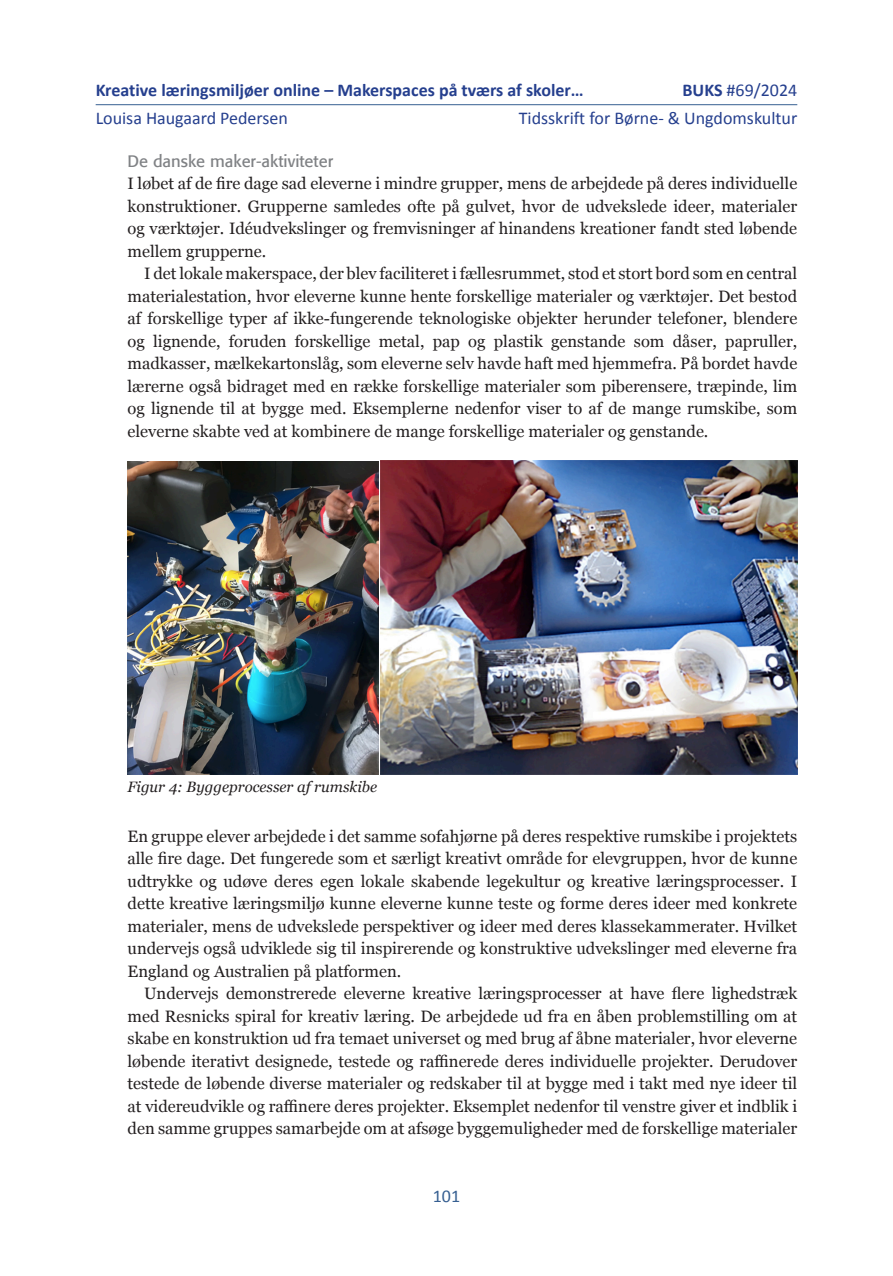
<style>
.page{position:relative;width:893px;height:1276px;background:#fff}
.page>*{position:absolute;margin:0;border:0;box-sizing:border-box;transform-origin:0 0}
.t1{font:18px "Calibri";color:#253f8e}
.t2{font:700 18px "Calibri";color:#253f8e}
.t3{font:18px "Calibri";color:#365f91}
.Brødtekst{font:16.5px/22.5px "Georgia";color:#231f20;text-align:justify}
.Manchet{font:16.5px/22.5px "Georgia";color:#231f20;text-align:justify}
.Mellemrubrik_Første_Linje{font:16.5px "Formata";color:#808285}
.Billedtekst_og_billed_i_tekst{font:italic 15px "Georgia";color:#231f20}
.s1{font-weight:700}
</style>
<div class="page">
<hr style="left:96px;top:104px;width:701px;height:1px;background:#365f91">
<img style="left:128px;top:461px;width:250px;height:313px">
<img style="left:381px;top:461px;width:416px;height:313px">
<p class="t1" style="left:682px;top:79px;width:116px"><span class="s1">BUKS</span> #69/2024</p>
<p class="t2" style="left:96px;top:78px;width:490px">Kreative læringsmiljøer online – Makerspaces på tværs af skoler…</p>
<p class="t1" style="left:96px;top:107px;width:194px">Louisa Haugaard Pedersen</p>
<p class="t1" style="left:519px;top:107px;width:280px">Tidsskrift for Børne- &amp; Ungdomskultur</p>
<p class="Mellemrubrik_Første_Linje" style="left:128px;top:151px;width:207px">De danske maker-aktiviteter</p>
<p class="Manchet" style="left:128px;top:171px;width:671px">I løbet af de fire dage sad eleverne i mindre grupper, mens de arbejdede på deres individuelle konstruktioner. Grupperne samledes ofte på gulvet, hvor de udvekslede ideer, materialer og værktøjer. Idéudvekslinger og fremvisninger af hinandens kreationer fandt sted løbende mellem grupperne.</p>
<p class="Brødtekst" style="left:128px;top:261px;width:671px;text-indent:17px">I det lokale makerspace, der blev faciliteret i fællesrummet, stod et stort bord som en central materialestation, hvor eleverne kunne hente forskellige materialer og værktøjer. Det bestod af forskellige typer af ikke-fungerende teknologiske objekter herunder telefoner, blendere og lignende, foruden forskellige metal, pap og plastik genstande som dåser, papruller, madkasser, mælkekartonslåg, som eleverne selv havde haft med hjemmefra. På bordet havde lærerne også bidraget med en række forskellige materialer som piberensere, træpinde, lim og lignende til at bygge med. Eksemplerne nedenfor viser to af de mange rumskibe, som eleverne skabte ved at kombinere de mange forskellige materialer og genstande.</p>
<p class="Billedtekst_og_billed_i_tekst" style="left:128px;top:776px;width:251px">Figur 4: Byggeprocesser af rumskibe</p>
<p class="Manchet" style="left:128px;top:824px;width:671px">En gruppe elever arbejdede i det samme sofahjørne på deres respektive rumskibe i projektets alle fire dage. Det fungerede som et særligt kreativt område for elevgruppen, hvor de kunne udtrykke og udøve deres egen lokale skabende legekultur og kreative læringsprocesser. I dette kreative læringsmiljø kunne eleverne kunne teste og forme deres ideer med konkrete materialer, mens de udvekslede perspektiver og ideer med deres klassekammerater. Hvilket undervejs også udviklede sig til inspirerende og konstruktive udvekslinger med eleverne fra England og Australien på platformen.</p>
<p class="Brødtekst" style="left:128px;top:981px;width:671px;text-indent:17px">Undervejs demonstrerede eleverne kreative læringsprocesser at have flere lighedstræk med Resnicks spiral for kreativ læring. De arbejdede ud fra en åben problemstilling om at skabe en konstruktion ud fra temaet universet og med brug af åbne materialer, hvor eleverne løbende iterativt designede, testede og raffinerede deres individuelle projekter. Derudover testede de løbende diverse materialer og redskaber til at bygge med i takt med nye ideer til at videreudvikle og raffinere deres projekter. Eksemplet nedenfor til venstre giver et indblik i den samme gruppes samarbejde om at afsøge byggemuligheder med de forskellige materialer</p>
<p class="t3" style="left:433px;top:1185px;width:29px">101</p>
</div>
